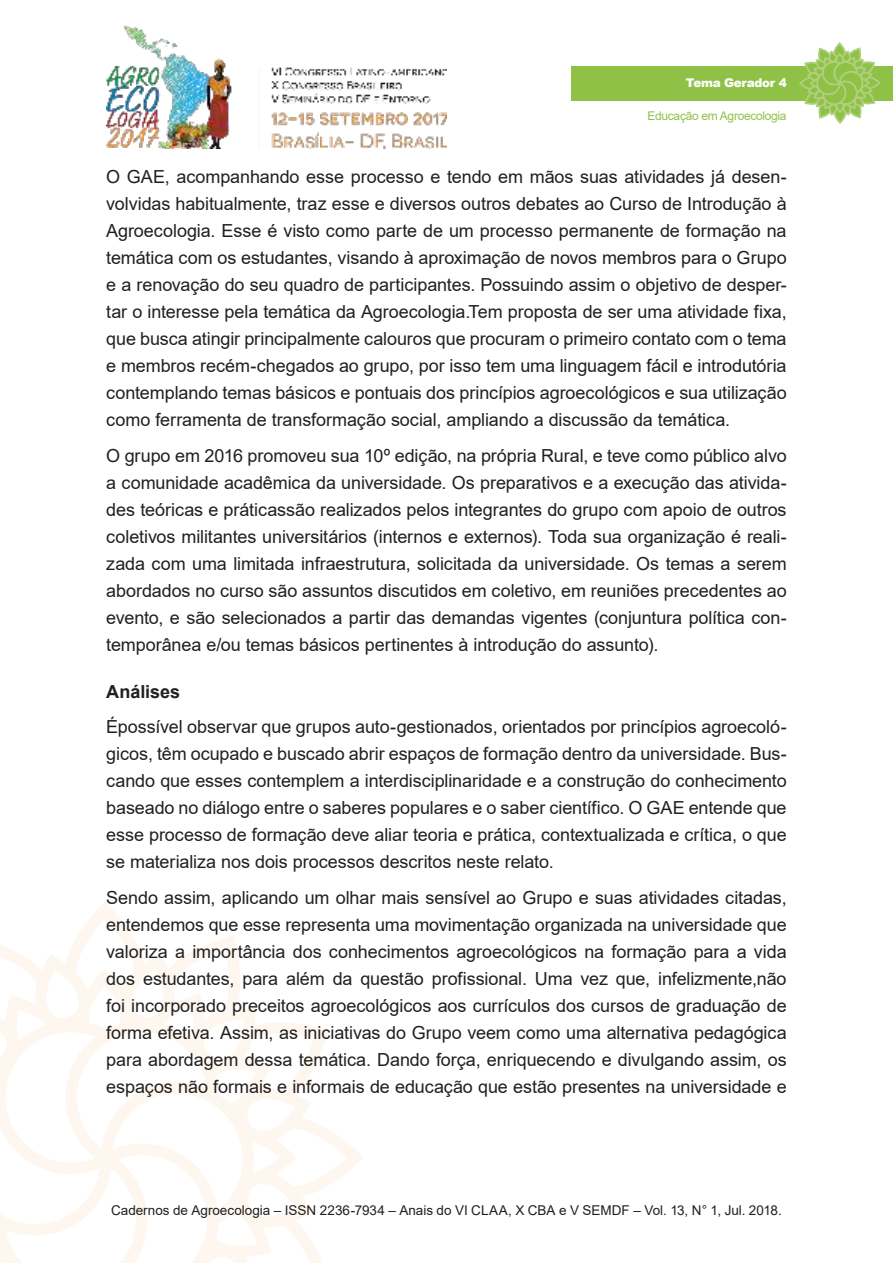
<style>
.page{position:relative;width:893px;height:1263px;background:#fff}
.page>*{position:absolute;margin:0;border:0;box-sizing:border-box;transform-origin:0 0}
.t1{font:18px/27px "Arial";letter-spacing:-.005em;color:#221f1f;text-align:justify}
.t2{font:700 18px "Arial";color:#221f1f}
.t3{font:13.5px "Arial";color:#221f1f}
.t4{font:12px "Arial";letter-spacing:-.025em;color:#8fc147}
.t5{font:900 12px "Arial";letter-spacing:-.025em;color:#fff}
</style>
<div class="page">
<img style="left:106px;top:25px;width:340px;height:124px">
<svg style="left:0;top:910px;width:363px;height:353px"></svg>
<div style="left:571px;top:66px;width:322px;height:34px;background:#8fc147"></div>
<svg style="left:798px;top:43px;width:83px;height:81px"></svg>
<p class="t5" style="left:686px;top:76px;width:102px">Tema Gerador 4</p>
<p class="t4" style="left:647px;top:112px;width:141px">Educação em Agroecologia</p>
<p class="t1" style="left:106px;top:165px;width:682px">O GAE, acompanhando esse processo e tendo em mãos suas atividades já desen&shy;volvidas habitualmente, traz esse e diversos outros debates ao Curso de Introdução à Agroecologia. Esse é visto como parte de um processo permanente de formação na temática com os estudantes, visando à aproximação de novos membros para o Grupo e a renovação do seu quadro de participantes. Possuindo assim o objetivo de desper&shy;tar o interesse pela temática da Agroecologia.Tem proposta de ser uma atividade fixa, que busca atingir principalmente calouros que procuram o primeiro contato com o tema e membros recém-chegados ao grupo, por isso tem uma linguagem fácil e introdutória contemplando temas básicos e pontuais dos princípios agroecológicos e sua utilização como ferramenta de transformação social, ampliando a discussão da temática.</p>
<p class="t1" style="left:106px;top:444px;width:682px">O grupo em 2016 promoveu sua 10º edição, na própria Rural, e teve como público alvo a comunidade acadêmica da universidade. Os preparativos e a execução das ativida&shy;des teóricas e práticassão realizados pelos integrantes do grupo com apoio de outros coletivos militantes universitários (internos e externos). Toda sua organização é reali&shy;zada com uma limitada infraestrutura, solicitada da universidade. Os temas a serem abordados no curso são assuntos discutidos em coletivo, em reuniões precedentes ao evento, e são selecionados a partir das demandas vigentes (conjuntura política con&shy;temporânea e/ou temas básicos pertinentes à introdução do assunto).</p>
<p class="t2" style="left:106px;top:685px;width:76px">Análises</p>
<p class="t1" style="left:106px;top:715px;width:682px">Épossível observar que grupos auto-gestionados, orientados por princípios agroecoló&shy;gicos, têm ocupado e buscado abrir espaços de formação dentro da universidade. Bus&shy;cando que esses contemplem a interdisciplinaridade e a construção do conhecimento baseado no diálogo entre o saberes populares e o saber científico. O GAE entende que esse processo de formação deve aliar teoria e prática, contextualizada e crítica, o que se materializa nos dois processos descritos neste relato.</p>
<p class="t1" style="left:106px;top:886px;width:682px">Sendo assim, aplicando um olhar mais sensível ao Grupo e suas atividades citadas, entendemos que esse representa uma movimentação organizada na universidade que valoriza a importância dos conhecimentos agroecológicos na formação para a vida dos estudantes, para além da questão profissional. Uma vez que, infelizmente,não foi incorporado preceitos agroecológicos aos currículos dos cursos de graduação de forma efetiva. Assim, as iniciativas do Grupo veem como uma alternativa pedagógica para abordagem dessa temática. Dando força, enriquecendo e divulgando assim, os espaços não formais e informais de educação que estão presentes na universidade e</p>
<p class="t3" style="left:111px;top:1205px;width:672px">Cadernos de Agroecologia – ISSN 2236-7934 – Anais do VI CLAA, X CBA e V SEMDF – Vol. 13, N° 1, Jul. 2018.</p>
</div>
